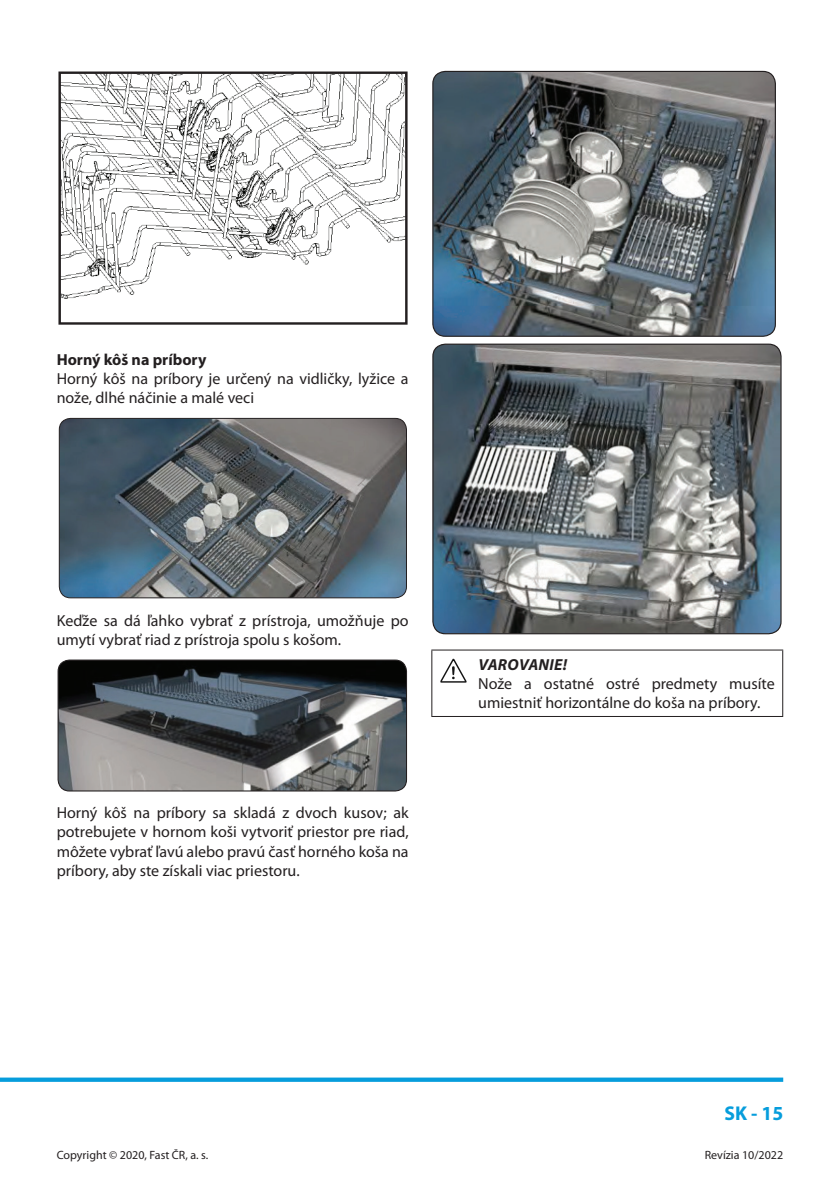
<style>
.page{position:relative;width:840px;height:1191px;background:#fff}
.page>*{position:absolute;margin:0;border:0;box-sizing:border-box;transform-origin:0 0}
.t1{font:700 20px "Myriad Pro";color:#069ddc}
.Základný_8{font:16px/19.2px "Myriad Pro";color:#231f20}
.Základný_8-2{font:700 16px "Myriad Pro";color:#231f20}
.Základný_8-3{font:italic 700 16px "Myriad Pro";letter-spacing:.02em;color:#231f20}
.t2{font:12px "Myriad Pro";color:#231f20}
</style>
<div class="page">
<svg style="left:1px;top:1077px;width:781px;height:4px;background:#29aae0"></svg>
<img style="left:61px;top:74px;width:343px;height:225px">
<div style="left:58px;top:71px;width:349px;height:254px;border:2px solid #231f20"></div>
<img style="left:59px;top:418px;width:347px;height:180px">
<div style="left:59px;top:418px;width:348px;height:180px;border:1px solid #231f20;border-radius:11px"></div>
<img style="left:59px;top:661px;width:347px;height:130px">
<div style="left:57px;top:659px;width:350px;height:132px;border:1px solid #231f20;border-radius:11px"></div>
<img style="left:432px;top:71px;width:342px;height:265px">
<div style="left:432px;top:71px;width:343px;height:266px;border:1px solid #231f20;border-radius:12px"></div>
<img style="left:432px;top:345px;width:348px;height:288px">
<div style="left:432px;top:343px;width:349px;height:291px;border:1px solid #231f20;border-radius:12px"></div>
<hr style="left:431px;top:649px;width:351px;height:1px;background:#231f20">
<hr style="left:431px;top:650px;width:1px;height:66px;background:#231f20">
<hr style="left:781px;top:650px;width:1px;height:66px;background:#231f20">
<hr style="left:431px;top:716px;width:351px;height:1px;background:#231f20">
<svg style="left:440px;top:659px;width:25px;height:24px"></svg>
<svg style="left:62px;top:172px;width:27px;height:1px"></svg>
<p class="Základný_8-2" style="left:57px;top:349px;width:151px">Horný kôš na príbory</p>
<p class="Základný_8" style="left:57px;top:369px;width:353px">Horný kôš na príbory je určený na vidličky, lyžice a nože, dlhé náčinie a malé veci</p>
<p class="Základný_8" style="left:57px;top:610px;width:353px">Keďže sa dá ľahko vybrať z prístroja, umožňuje po umytí vybrať riad z prístroja spolu s košom.</p>
<p class="Základný_8" style="left:57px;top:803px;width:353px;text-align:justify">Horný kôš na príbory sa skladá z dvoch kusov; ak potrebujete v hornom koši vytvoriť priestor pre riad, môžete vybrať ľavú alebo pravú časť horného koša na príbory, aby ste získali viac priestoru.</p>
<p class="Základný_8-3" style="left:478px;top:654px;width:90px">VAROVANIE!</p>
<p class="Základný_8" style="left:478px;top:674px;width:298px">Nože a ostatné ostré predmety musíte umiestniť horizontálne do koša na príbory.</p>
<p class="t1" style="left:724px;top:1099px;width:60px">SK - 15</p>
<p class="t2" style="left:57px;top:1147px;width:153px">Copyright © 2020, Fast ČR, a. s.</p>
<p class="t2" style="left:704px;top:1147px;width:80px">Revízia 10/2022</p>
</div>
